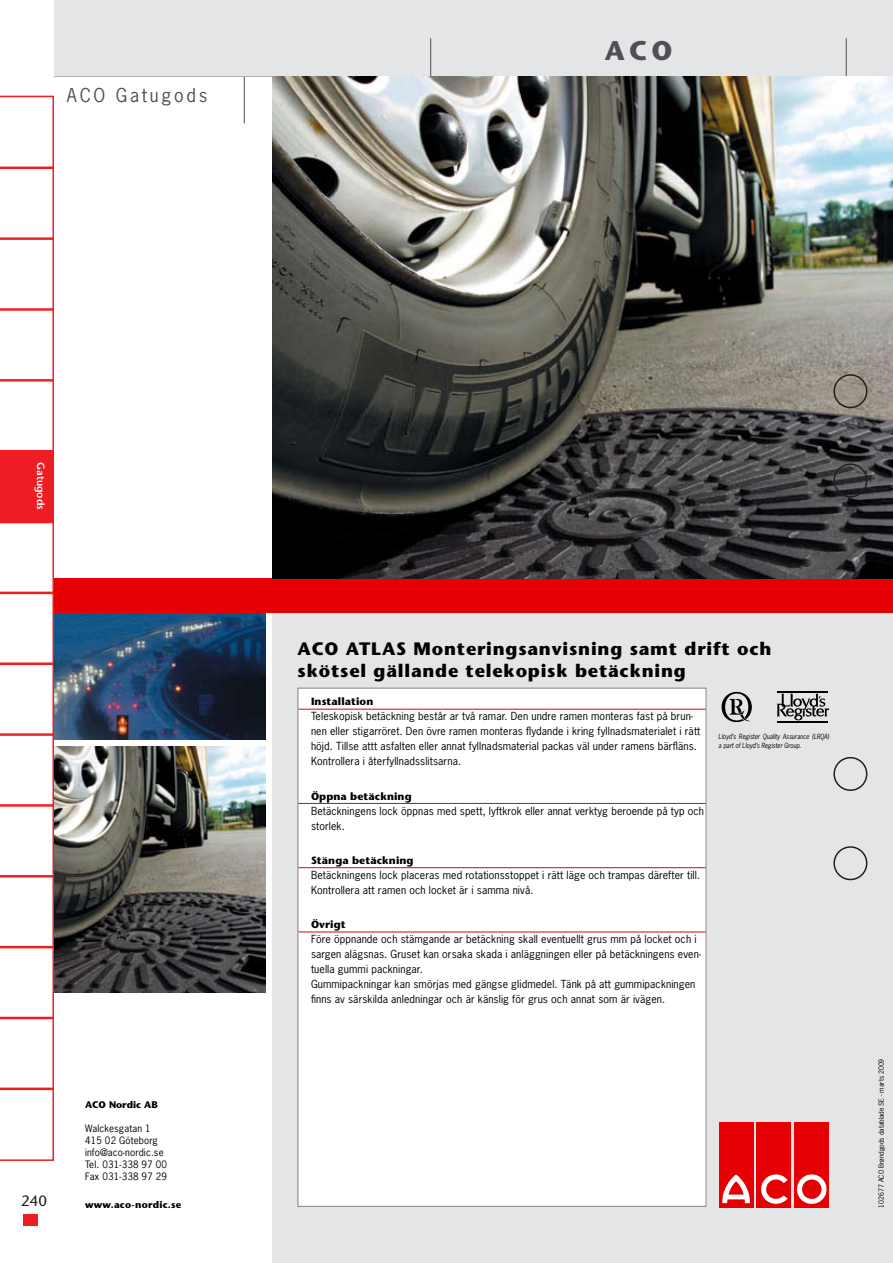
<style>
.page{position:relative;width:893px;height:1263px;background:#fff}
.page>*{position:absolute;margin:0;border:0;box-sizing:border-box;transform-origin:0 0}
.t1{font:700 27px "Stone Sans";color:#504f53}
.t2{font:700 18px/21.6px "Stone Sans";letter-spacing:.045em;color:#000}
.t3{font:18px "News Gothic Std";letter-spacing:.15em;color:#504f53}
.t4{font:15px "Stone Sans";color:#231f20}
.t5{font:10.5px/15px "News Gothic Std";letter-spacing:.01em;color:#000}
.t6{font:700 10.5px "Stone Sans";letter-spacing:.01em;color:#000}
.t7{font:600 10.5px "Stone Sans";color:#fff}
.t8{font:9.6px/12px "News Gothic";letter-spacing:.015em;color:#000}
.t9{font:700 9.6px "Stone Sans";letter-spacing:.025em;color:#000}
.t10{font:700 9.6px "Stone Sans";color:#000}
.t11{font:italic 6.75px/9px "News Gothic Std";color:#000;scale:.9 1}
.t12{font:6.75px "News Gothic Std";color:#000}
</style>
<div class="page">
<svg style="left:0;top:96px;width:54px;height:1065px"></svg>
<div style="left:23px;top:1214px;width:5px;height:11px;background:#ee1d23"></div>
<div style="left:33px;top:1214px;width:5px;height:11px;background:#ee1d23"></div>
<div style="left:28px;top:1214px;width:5px;height:11px;background:#ee1d23"></div>
<div style="left:272px;top:612px;width:621px;height:651px;background:#e3e5e6"></div>
<div style="left:54px;top:0;width:839px;height:77px;background:#e3e5e6"></div>
<img style="left:54px;top:612px;width:212px;height:128px">
<img style="left:54px;top:746px;width:212px;height:246px">
<div style="left:54px;top:578px;width:839px;height:34px;background:#e60004"></div>
<hr style="left:244px;top:77px;width:1px;height:46px;background:#504f53">
<hr style="left:54px;top:76px;width:839px;height:1px;background:#adafb2">
<div style="left:719px;top:1123px;width:34px;height:85px;background:#e60004"></div>
<div style="left:756px;top:1123px;width:35px;height:85px;background:#e60004"></div>
<div style="left:794px;top:1123px;width:35px;height:85px;background:#e60004"></div>
<svg style="left:722px;top:1175px;width:28px;height:28px"></svg>
<svg style="left:761px;top:1174px;width:27px;height:30px"></svg>
<svg style="left:797px;top:1174px;width:30px;height:30px"></svg>
<hr style="left:846px;top:38px;width:1px;height:39px;background:#504f53">
<hr style="left:430px;top:38px;width:1px;height:39px;background:#504f53">
<svg style="left:722px;top:692px;width:30px;height:30px"></svg>
<hr style="left:777px;top:721px;width:50px;height:2px;background:#000">
<hr style="left:777px;top:691px;width:50px;height:1px;background:#000">
<svg style="left:777px;top:694px;width:52px;height:26px"></svg>
<img style="left:272px;top:77px;width:621px;height:501px">
<div style="left:298px;top:688px;width:408px;height:518px;background:#fff"></div>
<hr style="left:298px;top:709px;width:408px;height:1px;background:#e60004">
<hr style="left:298px;top:803px;width:408px;height:1px;background:#e60004">
<hr style="left:298px;top:867px;width:408px;height:1px;background:#e60004">
<hr style="left:298px;top:931px;width:408px;height:1px;background:#e60004">
<div style="left:833px;top:757px;width:34px;height:34px;border:2px solid #231f20;border-radius:50%"></div>
<div style="left:833px;top:846px;width:34px;height:34px;border:2px solid #231f20;border-radius:50%"></div>
<div style="left:833px;top:374px;width:34px;height:34px;border:2px solid #231f20;border-radius:50%"></div>
<div style="left:833px;top:463px;width:34px;height:34px;border:2px solid #231f20;border-radius:50%"></div>
<h2 class="t3" style="left:67px;top:83px;width:142px">ACO Gatugods</h2>
<h1 class="t1" style="left:605px;top:33px;width:69px">ACO</h1>
<p class="t7" style="left:47px;top:462px;width:49px;rotate:90deg">Gatugods</p>
<h3 class="t4" style="left:21px;top:1192px;width:27px">240</h3>
<p class="t10" style="left:85px;top:1099px;width:74px">ACO Nordic AB</p>
<p class="t8" style="left:85px;top:1122px;width:84px">Walckesgatan 1<br>415 02 Göteborg info@aco-nordic.se<br>Tel. 031-338 97 00<br>Fax 031-338 97 29</p>
<p class="t9" style="left:85px;top:1198px;width:98px">www.aco-nordic.se</p>
<h2 class="t2" style="left:298px;top:638px;width:475px">ACO ATLAS Monteringsanvisning samt drift och skötsel gällande telekopisk betäckning</h2>
<p class="t6" style="left:311px;top:695px;width:64px">Installation</p>
<p class="t5" style="left:311px;top:709px;width:391px">Teleskopisk betäckning består ar två ramar. Den undre ramen monteras fast på brun&shy;nen eller stigarröret. Den övre ramen monteras flydande i kring fyllnadsmaterialet i rätt höjd. Tillse attt asfalten eller annat fyllnadsmaterial packas väl under ramens bärfläns.<br>Kontrollera i återfyllnadsslitsarna.</p>
<p class="t6" style="left:311px;top:789px;width:102px">Öppna betäckning</p>
<p class="t5" style="left:311px;top:803px;width:395px">Betäckningens lock öppnas med spett, lyftkrok eller annat verktyg beroende på typ och storlek.</p>
<p class="t6" style="left:311px;top:853px;width:104px">Stänga betäckning</p>
<p class="t5" style="left:311px;top:867px;width:391px">Betäckningens lock placeras med rotationsstoppet i rätt läge och trampas därefter till.<br>Kontrollera att ramen och locket är i samma nivå.</p>
<p class="t6" style="left:311px;top:918px;width:36px">Övrigt</p>
<p class="t5" style="left:311px;top:931px;width:392px">Före öppnande och stämgande ar betäckning skall eventuellt grus mm på locket och i sargen alägsnas. Gruset kan orsaka skada i anläggningen eller på betäckningens even&shy;tuella gummi packningar.<br>Gummipackningar kan smörjas med gängse glidmedel. Tänk på att gummipackningen finns av särskilda anledningar och är känslig för grus och annat som är ivägen.</p>
<p class="t11" style="left:719px;top:732px;width:124px">Lloyd’s Register Quality Assurance (LRQA) a part of Lloyd’s Register Group.</p>
<p class="t12" style="left:877px;top:1208px;width:151px;rotate:-90deg">102677 ACO Brøndgods datablade SE - marts 2009</p>
</div>
